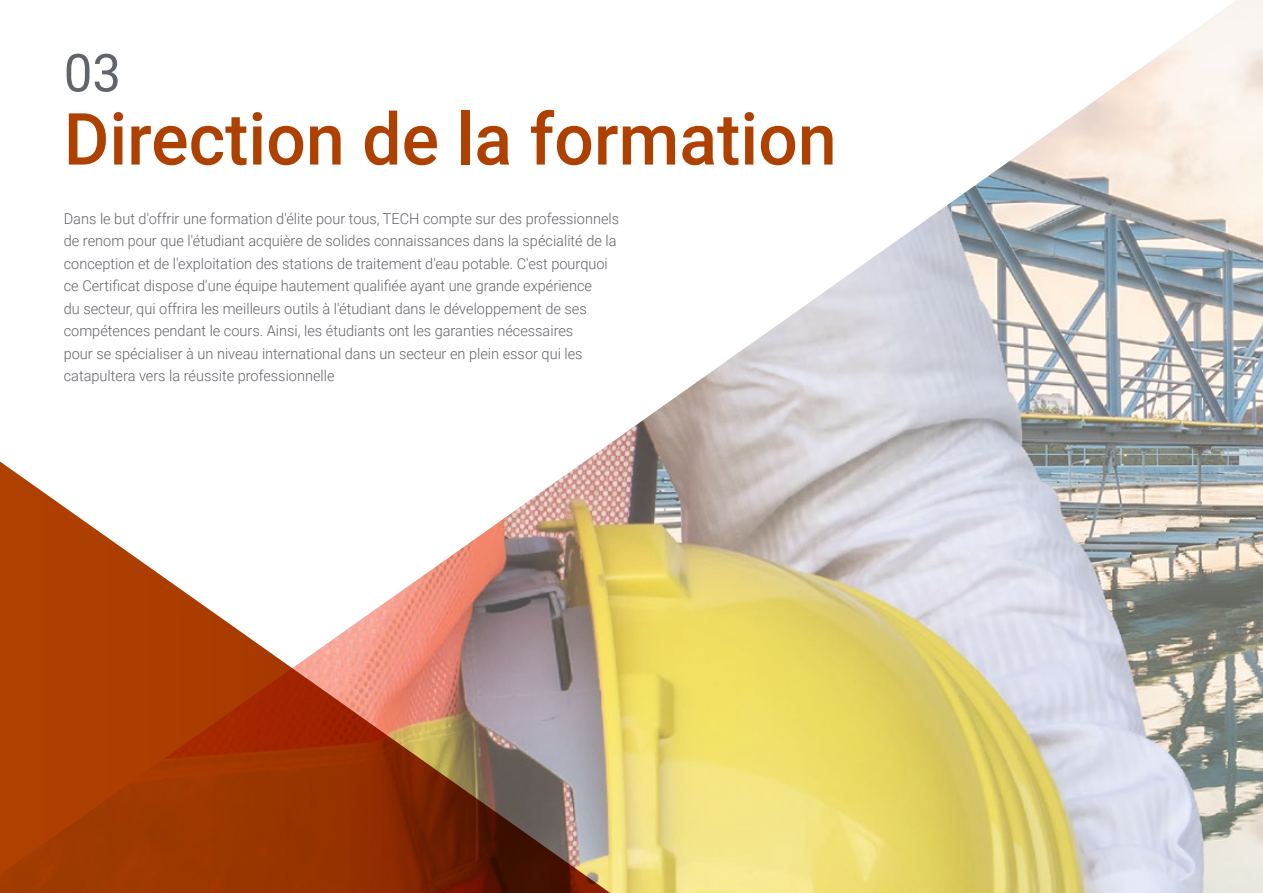
<style>
.page{position:relative;width:1263px;height:893px;background:#fff}
.page>*{position:absolute;margin:0;border:0;box-sizing:border-box;transform-origin:0 0}
.t1{font:500 72px "Roboto";color:#ae4000}
.t2{font:52.5px "Roboto";color:#61646a}
.t3{font:300 15px/22.5px "Roboto";color:#61646a}
</style>
<div class="page">
<img style="left:607px;top:0;width:656px;height:893px">
<svg style="left:0;top:446px;width:640px;height:447px"></svg>
<h2 class="t2" style="left:64px;top:36px;width:59px">03</h2>
<h1 class="t1" style="left:64px;top:89px;width:774px">Direction de la formation</h1>
<p class="t3" style="left:64px;top:207px;width:557px">Dans le but d'offrir une formation d'élite pour tous, TECH compte sur des professionnels de renom pour que l'étudiant acquière de solides connaissances dans la spécialité de la conception et de l'exploitation des stations de traitement d'eau potable. C'est pourquoi ce Certificat dispose d'une équipe hautement qualifiée ayant une grande expérience<br>du secteur, qui offrira les meilleurs outils à l'étudiant dans le développement de ses compétences pendant le cours. Ainsi, les étudiants ont les garanties nécessaires<br>pour se spécialiser à un niveau international dans un secteur en plein essor qui les catapultera vers la réussite professionnelle</p>
</div>
